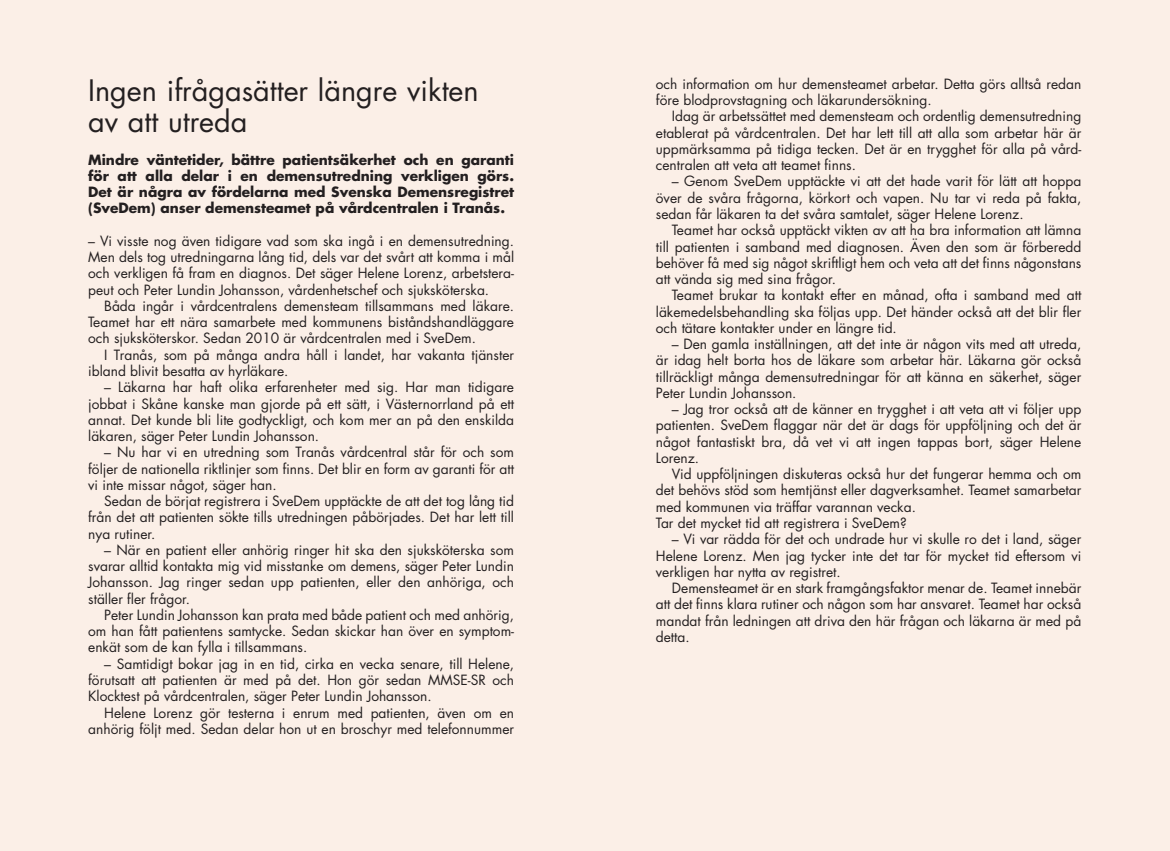
<style>
.page{position:relative;width:1170px;height:851px;background:#fff}
.page>*{position:absolute;margin:0;border:0;box-sizing:border-box;transform-origin:0 0}
.t1{font:28.75px/31.2px "Futura";color:#231f20}
.t2{font:13.75px/16.2px "Futura";color:#231f20;text-align:justify}
.t3{font:700 13.75px/16.2px "Futura";color:#231f20;text-align:justify}
</style>
<div class="page">
<div style="left:0;top:0;width:1169px;height:850px;background:#fbefe7"></div>
<h1 class="t1" style="left:88px;top:74px;width:392px">Ingen ifrågasätter längre vikten av att utreda</h1>
<p class="t3" style="left:88px;top:151px;width:427px">Mindre väntetider, bättre patientsäkerhet och en garanti för att alla delar i en demensutredning verkligen görs.<br>Det är några av fördelarna med Svenska Demensregistret (SveDem) anser demensteamet på vårdcentralen i Tranås.</p>
<p class="t2" style="left:88px;top:232px;width:427px">– Vi visste nog även tidigare vad som ska ingå i en demensutredning.<br>Men dels tog utredningarna lång tid, dels var det svårt att komma i mål och verkligen få fram en diagnos. Det säger Helene Lorenz, arbetstera&shy;peut och Peter Lundin Johansson, vårdenhetschef och sjuksköterska.</p>
<p class="t2" style="left:88px;top:297px;width:427px;text-indent:16px">Båda ingår i vårdcentralens demensteam tillsammans med läkare.<br>Teamet har ett nära samarbete med kommunens biståndshandläggare och sjuksköterskor. Sedan 2010 är vårdcentralen med i SveDem.</p>
<p class="t2" style="left:88px;top:346px;width:427px;text-indent:16px">I Tranås, som på många andra håll i landet, har vakanta tjänster ibland blivit besatta av hyrläkare.</p>
<p class="t2" style="left:88px;top:379px;width:427px;text-indent:16px">– Läkarna har haft olika erfarenheter med sig. Har man tidigare jobbat i Skåne kanske man gjorde på ett sätt, i Västernorrland på ett annat. Det kunde bli lite godtyckligt, och kom mer an på den enskilda läkaren, säger Peter Lundin Johansson.</p>
<p class="t2" style="left:88px;top:444px;width:427px;text-indent:16px">– Nu har vi en utredning som Tranås vårdcentral står för och som följer de nationella riktlinjer som finns. Det blir en form av garanti för att vi inte missar något, säger han.</p>
<p class="t2" style="left:88px;top:492px;width:427px;text-indent:16px">Sedan de börjat registrera i SveDem upptäckte de att det tog lång tid från det att patienten sökte tills utredningen påbörjades. Det har lett till nya rutiner.</p>
<p class="t2" style="left:88px;top:541px;width:427px;text-indent:16px">– När en patient eller anhörig ringer hit ska den sjuksköterska som svarar alltid kontakta mig vid misstanke om demens, säger Peter Lundin Johansson. Jag ringer sedan upp patienten, eller den anhöriga, och ställer fler frågor.</p>
<p class="t2" style="left:88px;top:606px;width:427px;text-indent:16px">Peter Lundin Johansson kan prata med både patient och med anhörig, om han fått patientens samtycke. Sedan skickar han över en symptom&shy;enkät som de kan fylla i tillsammans.</p>
<p class="t2" style="left:88px;top:655px;width:427px;text-indent:16px">– Samtidigt bokar jag in en tid, cirka en vecka senare, till Helene, förutsatt att patienten är med på det. Hon gör sedan MMSE-SR och Klocktest på vårdcentralen, säger Peter Lundin Johansson.</p>
<p class="t2" style="left:88px;top:704px;width:427px;text-align:right">Helene Lorenz gör testerna i enrum med patienten, även om en anhörig följt med. Sedan delar hon ut en broschyr med telefonnummer</p>
<p class="t2" style="left:656px;top:75px;width:427px">och information om hur demensteamet arbetar. Detta görs alltså redan före blodprovstagning och läkarundersökning.</p>
<p class="t2" style="left:656px;top:108px;width:427px;text-indent:16px">Idag är arbetssättet med demensteam och ordentlig demensutredning etablerat på vårdcentralen. Det har lett till att alla som arbetar här är uppmärksamma på tidiga tecken. Det är en trygghet för alla på vård&shy;centralen att veta att teamet finns.</p>
<p class="t2" style="left:656px;top:173px;width:427px;text-indent:16px">– Genom SveDem upptäckte vi att det hade varit för lätt att hoppa över de svåra frågorna, körkort och vapen. Nu tar vi reda på fakta, sedan får läkaren ta det svåra samtalet, säger Helene Lorenz.</p>
<p class="t2" style="left:656px;top:222px;width:427px;text-indent:16px">Teamet har också upptäckt vikten av att ha bra information att lämna till patienten i samband med diagnosen. Även den som är förberedd behöver få med sig något skriftligt hem och veta att det finns någonstans att vända sig med sina frågor.</p>
<p class="t2" style="left:656px;top:287px;width:427px;text-indent:16px">Teamet brukar ta kontakt efter en månad, ofta i samband med att läkemedelsbehandling ska följas upp. Det händer också att det blir fler och tätare kontakter under en längre tid.</p>
<p class="t2" style="left:656px;top:335px;width:427px;text-indent:16px">– Den gamla inställningen, att det inte är någon vits med att utreda, är idag helt borta hos de läkare som arbetar här. Läkarna gör också tillräckligt många demensutredningar för att känna en säkerhet, säger Peter Lundin Johansson.</p>
<p class="t2" style="left:656px;top:400px;width:427px;text-indent:16px">– Jag tror också att de känner en trygghet i att veta att vi följer upp patienten. SveDem flaggar när det är dags för uppföljning och det är något fantastiskt bra, då vet vi att ingen tappas bort, säger Helene Lorenz.</p>
<p class="t2" style="left:656px;top:465px;width:427px;text-align:left;text-indent:16px">Vid uppföljningen diskuteras också hur det fungerar hemma och om det behövs stöd som hemtjänst eller dagverksamhet. Teamet samarbetar med kommunen via träffar varannan vecka.<br>Tar det mycket tid att registrera i SveDem?</p>
<p class="t2" style="left:656px;top:531px;width:427px;text-indent:16px">– Vi var rädda för det och undrade hur vi skulle ro det i land, säger Helene Lorenz. Men jag tycker inte det tar för mycket tid eftersom vi verkligen har nytta av registret.</p>
<p class="t2" style="left:656px;top:579px;width:427px;text-indent:16px">Demensteamet är en stark framgångsfaktor menar de. Teamet innebär att det finns klara rutiner och någon som har ansvaret. Teamet har också mandat från ledningen att driva den här frågan och läkarna är med på detta.</p>
</div>
